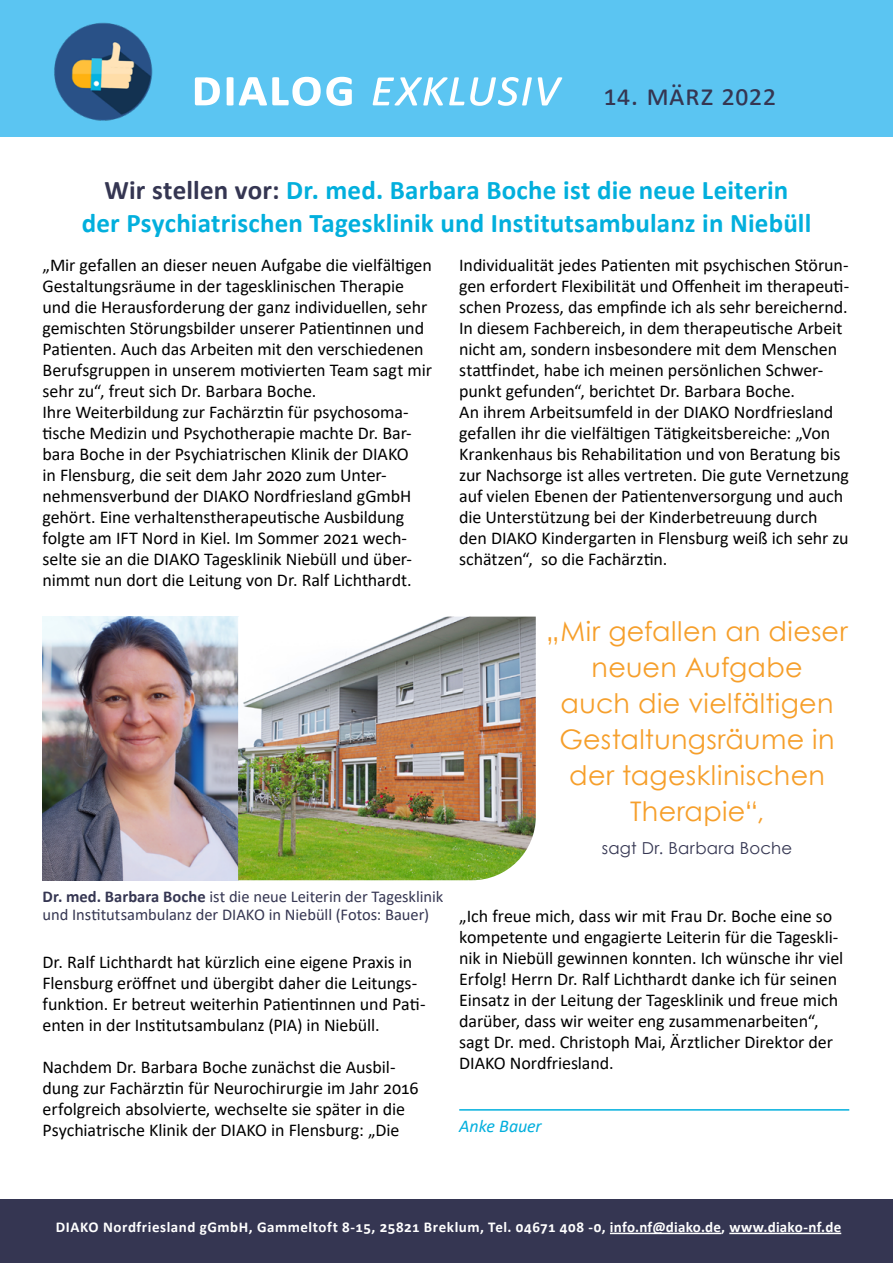
<style>
.page{position:relative;width:893px;height:1263px;background:#fff}
.page>*{position:absolute;margin:0;border:0;box-sizing:border-box;transform-origin:0 0}
.t1{font:30px "Calibri";color:#353652}
.t2{font:700 27px/33px "Calibri";letter-spacing:.005em;color:#02afdd;text-align:center}
.t3{font:27px/36px "Century Gothic";letter-spacing:.01em;color:#f69f2b;text-align:center}
.t4{font:18px/21px "Calibri";letter-spacing:-.005em;color:#000}
.t5{font:italic 18px "Calibri";letter-spacing:-.01em;color:#02afdd}
.t6{font:16.5px/18px "Calibri";letter-spacing:-.005em;color:#353652}
.t7{font:16.5px "Century Gothic";letter-spacing:.015em;color:#353652}
.t8{font:700 15px "Calibri";letter-spacing:.035em;color:#fff}
.s1{font-weight:700;font-size:54px;color:#fff}
.s2{font-style:italic;font-size:54px;color:#fff}
.s3{color:#353652}
.s4{font-weight:700}
</style>
<div class="page">
<div style="left:0;top:1199px;width:893px;height:64px;background:#353652"></div>
<hr style="left:610px;top:1233px;width:111px;height:1px;background:#fff">
<hr style="left:729px;top:1233px;width:112px;height:1px;background:#fff">
<hr style="left:459px;top:1109px;width:390px;height:1px;background:#02afdd">
<img style="left:43px;top:617px;width:493px;height:263px">
<div style="left:0;top:0;width:893px;height:136px;background:#5bc5f2"></div>
<img style="left:54px;top:22px;width:99px;height:99px">
<h1 class="t1" style="left:191px;top:75px;width:587px"><span class="s1">dialog</span> <span class="s2">exklusiv</span> 14. märz 2022</h1>
<h2 class="t2" style="left:82px;top:173px;width:731px"><span class="s3">Wir stellen vor:</span> Dr. med. Barbara Boche ist die neue Leiterin<br>der Psychiatrischen Tagesklinik und Institutsambulanz in Niebüll</h2>
<p class="t4" style="left:43px;top:254px;width:391px">„Mir gefallen an dieser neuen Aufgabe die vielfältigen Gestaltungsräume in der tagesklinischen Therapie und die Herausforderung der ganz individuellen, sehr gemischten Störungsbilder unserer Patientinnen und Patienten. Auch das Arbeiten mit den verschiedenen Berufsgruppen in unserem motivierten Team sagt mir sehr zu“, freut sich Dr. Barbara Boche.<br>Ihre Weiterbildung zur Fachärztin für psychosoma&shy;tische Medizin und Psychotherapie machte Dr. Bar&shy;bara Boche in der Psychiatrischen Klinik der DIAKO<br>in Flensburg, die seit dem Jahr 2020 zum Unter&shy;nehmensverbund der DIAKO Nordfriesland gGmbH gehört. Eine verhaltenstherapeutische Ausbildung folgte am IFT Nord in Kiel. Im Sommer 2021 wech&shy;selte sie an die DIAKO Tagesklinik Niebüll und über&shy;nimmt nun dort die Leitung von Dr. Ralf Lichthardt.</p>
<p class="t6" style="left:43px;top:887px;width:402px"><span class="s4">Dr. med. Barbara Boche</span> ist die neue Leiterin der Tagesklinik und Institutsambulanz der DIAKO in Niebüll (Fotos: Bauer)</p>
<p class="t4" style="left:43px;top:951px;width:384px">Dr. Ralf Lichthardt hat kürzlich eine eigene Praxis in Flensburg eröffnet und übergibt daher die Leitungs&shy;funktion. Er betreut weiterhin Patientinnen und Pati&shy;enten in der Institutsambulanz (PIA) in Niebüll.</p>
<p class="t4" style="left:43px;top:1056px;width:378px">Nachdem Dr. Barbara Boche zunächst die Ausbil&shy;dung zur Fachärztin für Neurochirurgie im Jahr 2016 erfolgreich absolvierte, wechselte sie später in die Psychiatrische Klinik der DIAKO in Flensburg: „Die</p>
<p class="t4" style="left:459px;top:254px;width:392px">Individualität jedes Patienten mit psychischen Störun&shy;gen erfordert Flexibilität und Offenheit im therapeuti&shy;schen Prozess, das empfinde ich als sehr bereichernd.<br>In diesem Fachbereich, in dem therapeutische Arbeit nicht am, sondern insbesondere mit dem Menschen stattfindet, habe ich meinen persönlichen Schwer&shy;punkt gefunden“, berichtet Dr. Barbara Boche.<br>An ihrem Arbeitsumfeld in der DIAKO Nordfriesland gefallen ihr die vielfältigen Tätigkeitsbereiche: „Von Krankenhaus bis Rehabilitation und von Beratung bis zur Nachsorge ist alles vertreten. Die gute Vernetzung auf vielen Ebenen der Patientenversorgung und auch die Unterstützung bei der Kinderbetreuung durch den DIAKO Kindergarten in Flensburg weiß ich sehr zu schätzen“, so die Fachärztin.</p>
<h2 class="t3" style="left:546px;top:613px;width:303px">„Mir gefallen an dieser neuen Aufgabe<br>auch die vielfältigen<br>Gestaltungsräume in der tagesklinischen<br>Therapie“,</h2>
<p class="t7" style="left:602px;top:836px;width:192px">sagt Dr. Barbara Boche</p>
<p class="t4" style="left:459px;top:905px;width:386px">„Ich freue mich, dass wir mit Frau Dr. Boche eine so kompetente und engagierte Leiterin für die Tageskli&shy;nik in Niebüll gewinnen konnten. Ich wünsche ihr viel Erfolg! Herrn Dr. Ralf Lichthardt danke ich für seinen Einsatz in der Leitung der Tagesklinik und freue mich darüber, dass wir weiter eng zusammenarbeiten“, sagt Dr. med. Christoph Mai, Ärztlicher Direktor der DIAKO Nordfriesland.</p>
<p class="t5" style="left:459px;top:1113px;width:84px">Anke Bauer</p>
<p class="t8" style="left:56px;top:1216px;width:787px">DIAKO Nordfriesland gGmbH, Gammeltoft 8-15, 25821 Breklum, Tel. 04671 408 -0, info.nf@diako.de, www.diako-nf.de</p>
</div>
